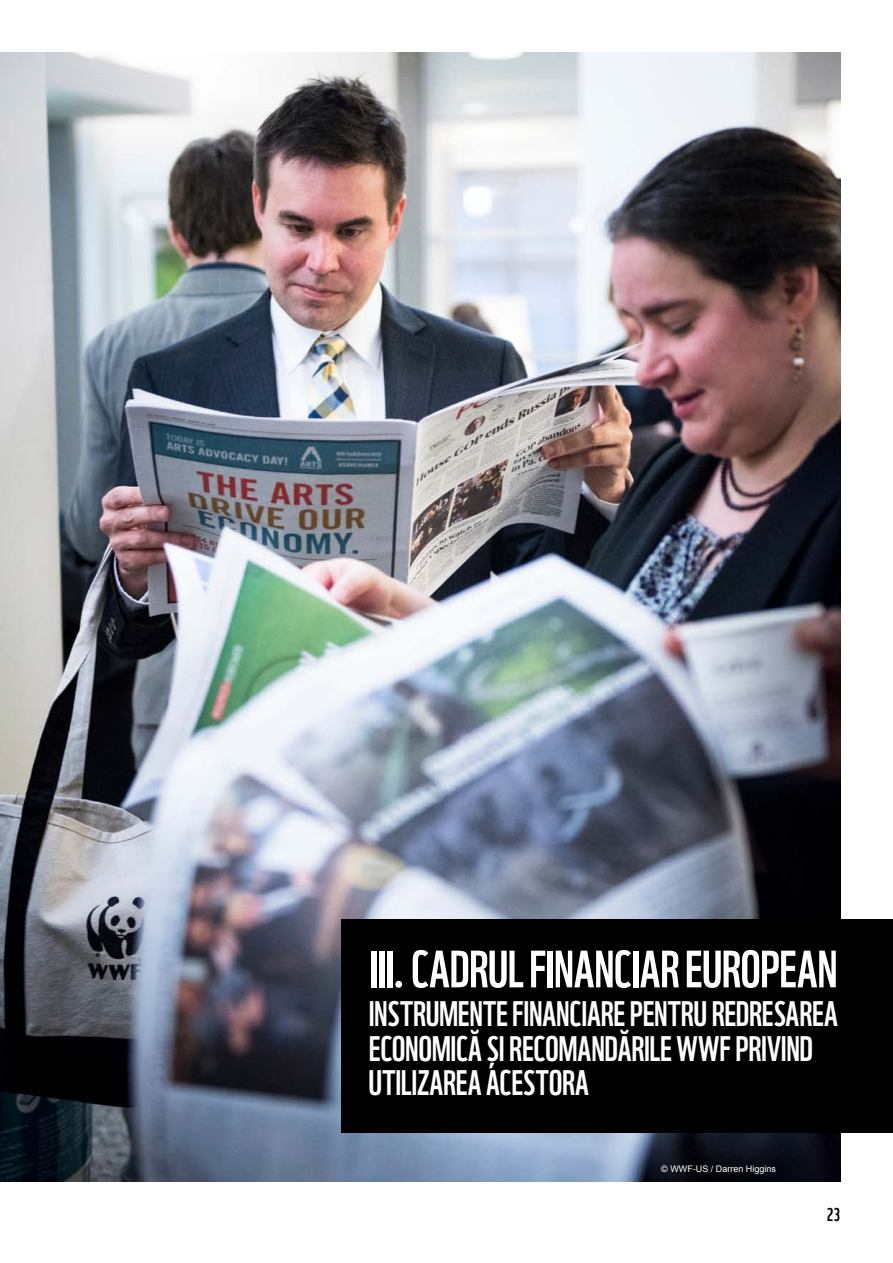
<style>
.page{position:relative;width:893px;height:1263px;background:#fff}
.page>*{position:absolute;margin:0;border:0;box-sizing:border-box;transform-origin:0 0}
.t1{font:51px "WWF";letter-spacing:-.01em;color:#fff}
.t2{font:34.5px/34.5px "WWF";letter-spacing:-.005em;color:#fff}
.t3{font:18px "WWF";color:#000}
.t4{font:9px "Arial";color:#fff}
</style>
<div class="page">
<img style="left:0;top:53px;width:840px;height:1129px">
<div style="left:341px;top:919px;width:552px;height:214px;background:#000"></div>
<h1 class="t1" style="left:370px;top:929px;width:470px">III. CADRUL FINANCIAR EUROPEAN</h1>
<p class="t2" style="left:369px;top:993px;width:471px">INSTRUMENTE FINANCIARE PENTRU REDRESAREA<br>ECONOMICĂ ȘI RECOMANDĂRILE WWF PRIVIND<br>UTILIZAREA ACESTORA</p>
<p class="t4" style="left:661px;top:1162px;width:116px">© WWF-US / Darren Higgins</p>
<p class="t3" style="left:827px;top:1200px;width:15px">23</p>
</div>
